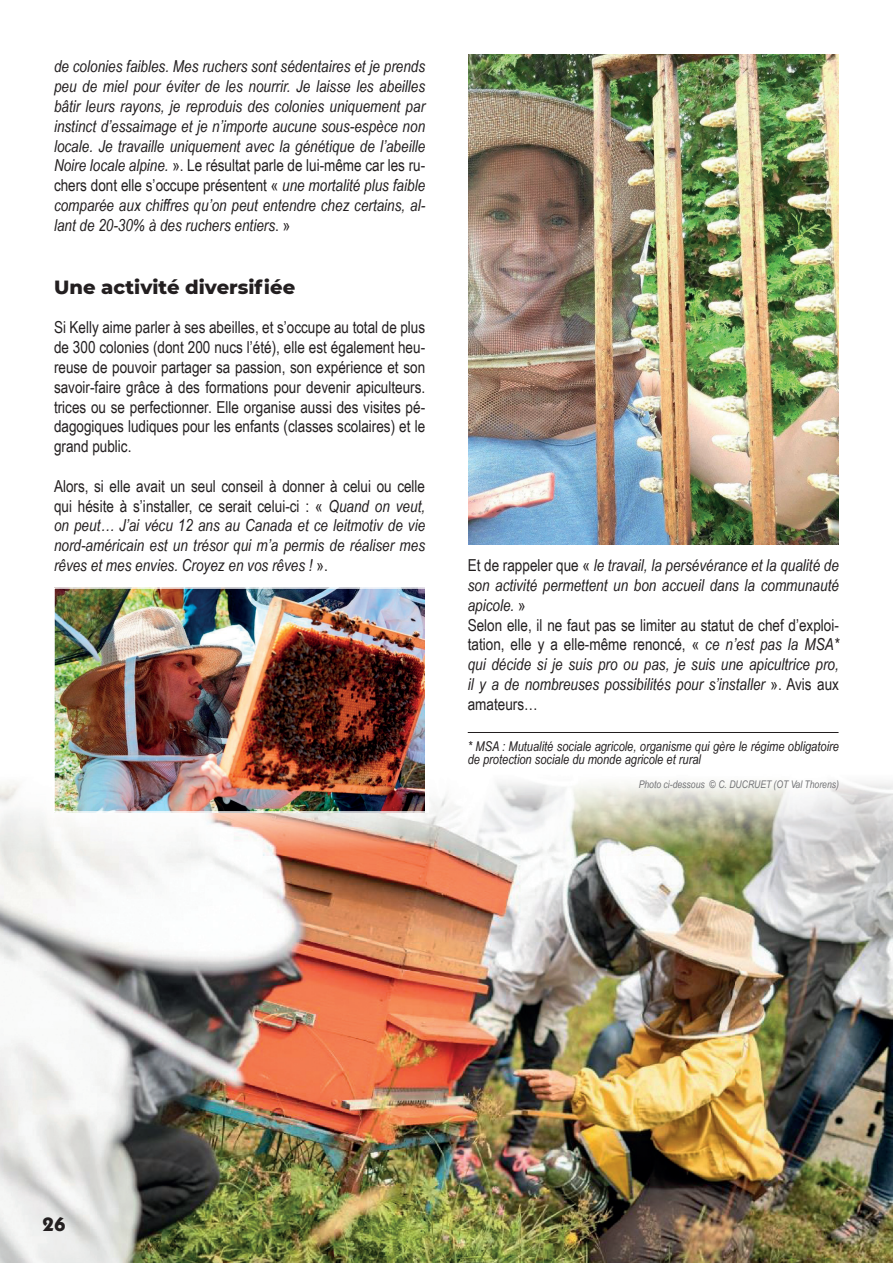
<style>
.page{position:relative;width:893px;height:1263px;background:#fff}
.page>*{position:absolute;margin:0;border:0;box-sizing:border-box;transform-origin:0 0}
.t1{font:800 19.5px "Montserrat";color:#231f20}
.t2{font:italic 16.5px/19.8px "Arial Narrow";color:#231f20;text-align:justify}
.t3{font:16.5px/19.8px "Arial Narrow";color:#231f20;text-align:justify}
.t4{font:700 16.5px "Kabel";color:#231f20}
.t5{font:italic 13.5px/13.5px "Arial Narrow";color:#231f20}
.t6{font:italic 10.5px "Arial Narrow";color:#717275}
.s1{font-style:normal}
</style>
<div class="page">
<img style="left:0;top:782px;width:893px;height:481px">
<img style="left:56px;top:590px;width:369px;height:220px">
<div style="left:53px;top:587px;width:376px;height:226px;border:2px solid #fff"></div>
<img style="left:469px;top:54px;width:369px;height:490px">
<hr style="left:468px;top:732px;width:370px;height:1px;background:#231f20">
<p class="t2" style="left:54px;top:56px;width:373px">de colonies faibles. Mes ruchers sont sédentaires et je prends peu de miel pour éviter de les nourrir. Je laisse les abeilles bâtir leurs rayons, je reproduis des colonies uniquement par instinct d’essaimage et je n’importe aucune sous-espèce non locale. Je travaille uniquement avec la génétique de l’abeille Noire locale alpine. <span class="s1">». Le résultat parle de lui-même car les ru&shy;chers dont elle s’occupe présentent «</span> une mortalité plus faible comparée aux chiffres qu’on peut entendre chez certains, al&shy;lant de 20-30% à des ruchers entiers<span class="s1">. »</span></p>
<p class="t1" style="left:54px;top:273px;width:243px">Une activité diversifiée</p>
<p class="t3" style="left:54px;top:317px;width:373px">Si Kelly aime parler à ses abeilles, et s’occupe au total de plus de 300 colonies (dont 200 nucs l’été), elle est également heu&shy;reuse de pouvoir partager sa passion, son expérience et son savoir-faire grâce à des formations pour devenir apiculteurs. trices ou se perfectionner. Elle organise aussi des visites pé&shy;dagogiques ludiques pour les enfants (classes scolaires) et le grand public.</p>
<p class="t2" style="left:54px;top:476px;width:373px"><span class="s1">Alors, si elle avait un seul conseil à donner à celui ou celle qui hésite à s’installer, ce serait celui-ci : «</span> Quand on veut, on peut… J’ai vécu 12 ans au Canada et ce leitmotiv de vie nord-américain est un trésor qui m’a permis de réaliser mes rêves et mes envies. Croyez en vos rêves ! <span class="s1">».</span></p>
<p class="t2" style="left:468px;top:555px;width:373px;text-align:left"><span class="s1">Et de rappeler que «</span> le travail, la persévérance et la qualité de son activité permettent un bon accueil dans la communauté apicole. <span class="s1">»<br>Selon elle, il ne faut pas se limiter au statut de chef d’exploi&shy;tation, elle y a elle-même renoncé, «</span> ce n’est pas la MSA* qui décide si je suis pro ou pas, je suis une apicultrice pro, il y a de nombreuses possibilités pour s’installer <span class="s1">». Avis aux amateurs…</span></p>
<p class="t5" style="left:468px;top:739px;width:373px">* MSA : Mutualité sociale agricole, organisme qui gère le régime obligatoire de protection sociale du monde agricole et rural</p>
<p class="t6" style="left:639px;top:777px;width:202px">Photo ci-dessous © C. DUCRUET (OT Val Thorens)</p>
<p class="t4" style="left:42px;top:1212px;width:25px">26</p>
</div>
